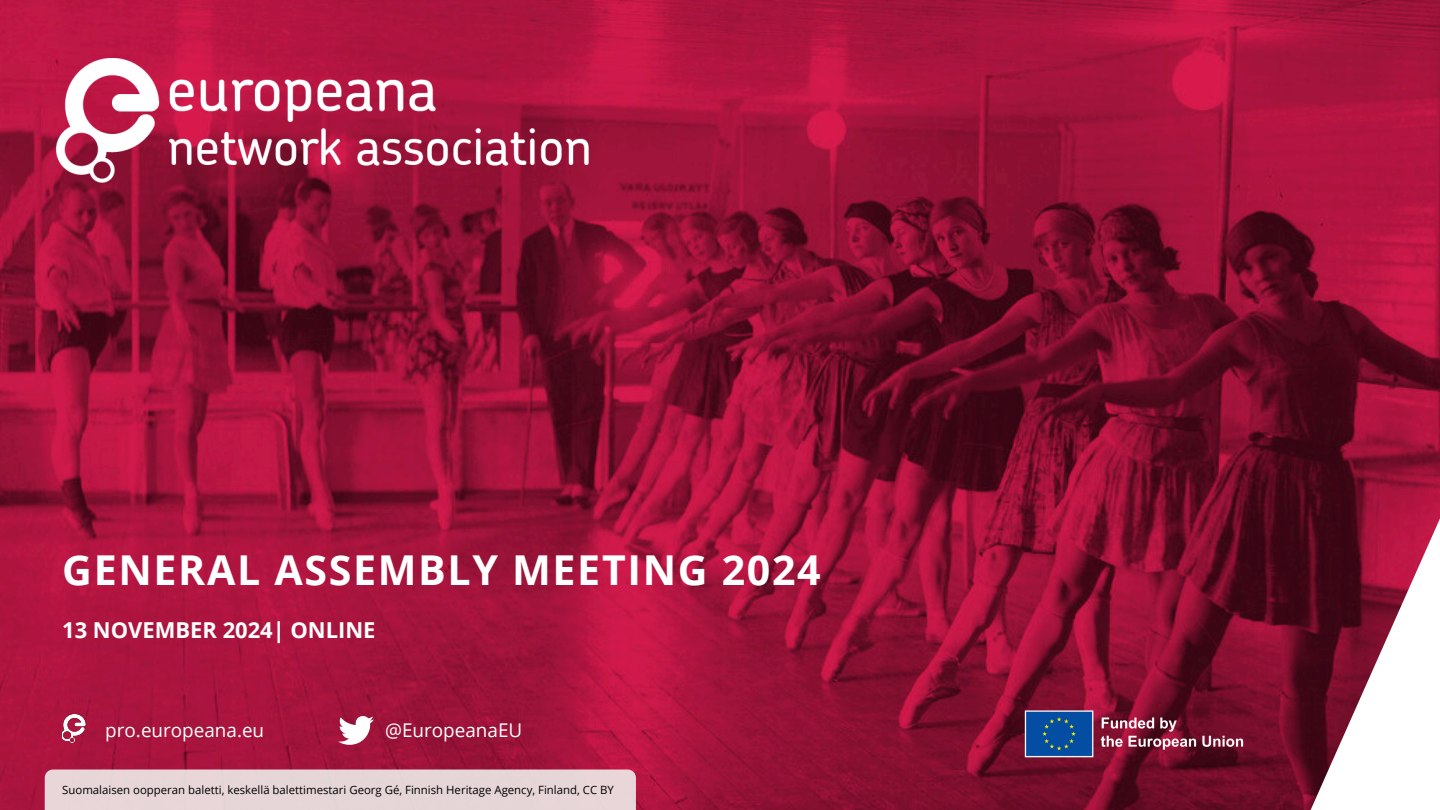
<style>
.page{position:relative;width:1440px;height:810px;background:#fff}
.page>*{position:absolute;margin:0;border:0;box-sizing:border-box;transform-origin:0 0}
.t1{font:700 41.2px "Open Sans";letter-spacing:.04em;color:#fff}
.t2{font:700 22px "Open Sans";color:#fff}
.t3{font:18.9px "Open Sans";color:#fff}
.t4{font:11.4px "Open Sans";color:#000}
</style>
<div class="page">
<img style="left:0;top:0;width:1440px;height:810px">
<svg style="left:1277px;top:517px;width:163px;height:293px"></svg>
<img style="left:56px;top:58px;width:536px;height:125px">
<img style="left:339px;top:716px;width:35px;height:29px">
<img style="left:62px;top:714px;width:23px;height:29px">
<div style="left:45px;top:770px;width:591px;height:40px;background:#e7d6d8"></div>
<img style="left:1022px;top:709px;width:236px;height:50px">
<p class="t1" style="left:62px;top:541px;width:760px">GENERAL ASSEMBLY MEETING 2024</p>
<p class="t2" style="left:62px;top:614px;width:315px">13 NOVEMBER 2024| ONLINE</p>
<p class="t3" style="left:105px;top:716px;width:160px">pro.europeana.eu</p>
<h1 class="t3" style="left:385px;top:717px;width:139px">@EuropeanaEU</h1>
<p class="t4" style="left:62px;top:782px;width:553px">Suomalaisen oopperan baletti, keskellä balettimestari Georg Gé, Finnish Heritage Agency, Finland, CC BY</p>
</div>
